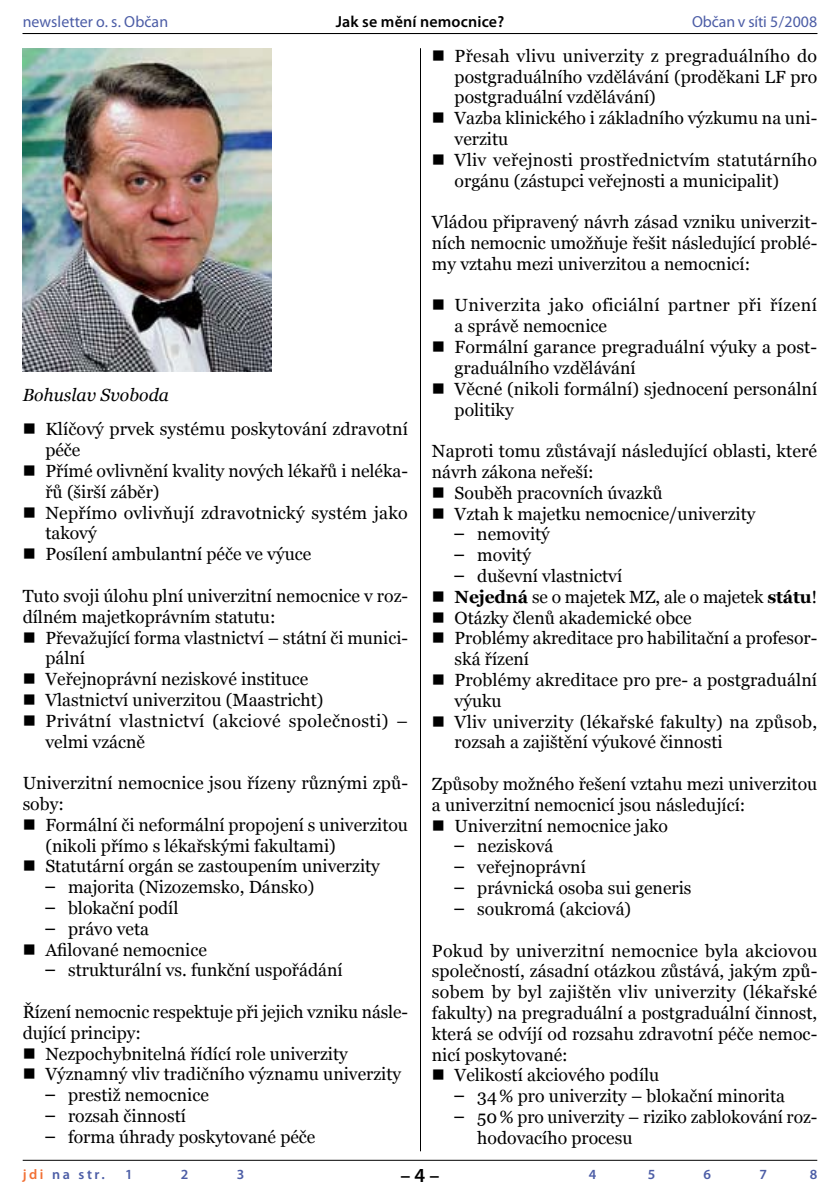
<style>
.page{position:relative;width:840px;height:1191px;background:#fff}
.page>*{position:absolute;margin:0;border:0;box-sizing:border-box;transform-origin:0 0}
.t1{font:600 20px "Myriad Pro";color:#000}
.t2{font:17.6px/20.8px "Georgia";color:#000}
.t3{font:17.6px/20.8px "Georgia";letter-spacing:.025em;color:#000}
.t4{font:italic 17.6px "Georgia";color:#000}
.t5{font:16px "Myriad Pro";letter-spacing:.005em;color:#4c5da6}
.t6{font:600 16px "Myriad Pro";letter-spacing:.01em;color:#000}
.t7{font:600 14px "Myriad Pro";letter-spacing:.185em;color:#4c5da6}
.s1{font-family:"Tahoma"}
.s2{font-weight:700}
.s3{color:#f27034}
</style>
<div class="page">
<hr style="left:23px;top:1159px;width:793px;height:1px;background:#000">
<hr style="left:23px;top:33px;width:793px;height:1px;background:#000">
<hr style="left:420px;top:48px;width:1px;height:1103px;background:#000">
<img style="left:23px;top:48px;width:249px;height:323px">
<p class="t5" style="left:23px;top:12px;width:147px">newsletter o. s. Občan</p>
<p class="t6" style="left:335px;top:12px;width:170px">Jak se mění nemocnice?</p>
<p class="t5" style="left:691px;top:12px;width:127px">Občan v síti 5/2008</p>
<p class="t4" style="left:23px;top:385px;width:148px">Bohuslav Svoboda</p>
<p class="t2" style="left:45px;top:419px;width:364px;text-indent:-23px">■ Klíčový prvek systému poskytování zdravotní péče</p>
<p class="t2" style="left:45px;top:460px;width:364px;text-indent:-23px">■ Přímé ovlivnění kvality nových lékařů i neléka&shy;řů (širší záběr)</p>
<p class="t2" style="left:45px;top:502px;width:364px;text-indent:-23px">■ Nepřímo ovlivňují zdravotnický systém jako takový</p>
<p class="t2" style="left:23px;top:544px;width:290px">■ Posílení ambulantní péče ve výuce</p>
<p class="t2" style="left:23px;top:585px;width:386px">Tuto svoji úlohu plní univerzitní nemocnice v roz&shy;dílném majetkoprávním statutu:</p>
<p class="t2" style="left:45px;top:627px;width:364px;text-indent:-23px">■ Převažující forma vlastnictví – státní či munici&shy;pální</p>
<p class="t2" style="left:23px;top:668px;width:287px">■ Veřejnoprávní neziskové instituce</p>
<p class="t2" style="left:23px;top:689px;width:302px">■ Vlastnictví univerzitou (Maastricht)</p>
<p class="t3" style="left:45px;top:710px;width:364px;text-indent:-23px">■ Privátní vlastnictví (akciové společnosti) – velmi vzácně</p>
<p class="t2" style="left:23px;top:772px;width:386px">Univerzitní nemocnice jsou řízeny různými způ&shy;soby:</p>
<p class="t2" style="left:45px;top:814px;width:364px;text-indent:-23px">■ Formální či neformální propojení s univerzitou (nikoli přímo s lékařskými fakultami)</p>
<p class="t2" style="left:23px;top:856px;width:358px">■ Statutární orgán se zastoupením univerzity</p>
<p class="t2" style="left:45px;top:876px;width:270px"><span class="s1">–</span> majorita (Nizozemsko, Dánsko)</p>
<p class="t2" style="left:45px;top:897px;width:134px"><span class="s1">–</span> blokační podíl</p>
<p class="t2" style="left:45px;top:918px;width:105px"><span class="s1">–</span> právo veta</p>
<p class="t2" style="left:23px;top:939px;width:185px">■ Afilované nemocnice</p>
<p class="t2" style="left:45px;top:960px;width:298px"><span class="s1">–</span> strukturální vs. funkční uspořádání</p>
<p class="t2" style="left:23px;top:1001px;width:386px">Řízení nemocnic respektuje při jejich vzniku násle&shy;dující principy:</p>
<p class="t2" style="left:23px;top:1043px;width:326px">■ Nezpochybnitelná řídící role univerzity</p>
<p class="t2" style="left:23px;top:1064px;width:380px">■ Významný vliv tradičního významu univerzity</p>
<p class="t2" style="left:45px;top:1084px;width:165px"><span class="s1">–</span> prestiž nemocnice</p>
<p class="t2" style="left:45px;top:1105px;width:142px"><span class="s1">–</span> rozsah činností</p>
<p class="t2" style="left:45px;top:1126px;width:271px"><span class="s1">–</span> forma úhrady poskytované péče</p>
<p class="t2" style="left:454px;top:45px;width:364px;text-align:justify;text-indent:-23px">■ Přesah vlivu univerzity z pregraduálního do postgraduálního vzdělávání (proděkani LF pro postgraduální vzdělávání)</p>
<p class="t2" style="left:454px;top:108px;width:364px;text-indent:-23px">■ Vazba klinického i základního výzkumu na uni&shy;verzitu</p>
<p class="t2" style="left:454px;top:149px;width:364px;text-indent:-23px">■ Vliv veřejnosti prostřednictvím statutárního orgánu (zástupci veřejnosti a municipalit)</p>
<p class="t2" style="left:431px;top:212px;width:386px;text-align:justify">Vládou připravený návrh zásad vzniku univerzit&shy;ních nemocnic umožňuje řešit následující problé&shy;my vztahu mezi univerzitou a nemocnicí:</p>
<p class="t3" style="left:454px;top:295px;width:364px;text-indent:-23px">■ Univerzita jako oficiální partner při řízení a správě nemocnice</p>
<p class="t2" style="left:454px;top:336px;width:364px;text-indent:-23px">■ Formální garance pregraduální výuky a post&shy;graduálního vzdělávání</p>
<p class="t2" style="left:454px;top:378px;width:364px;text-indent:-23px">■ Věcné (nikoli formální) sjednocení personální politiky</p>
<p class="t2" style="left:431px;top:440px;width:386px">Naproti tomu zůstávají následující oblasti, které návrh zákona neřeší:</p>
<p class="t2" style="left:431px;top:482px;width:232px">■ Souběh pracovních úvazků</p>
<p class="t2" style="left:431px;top:503px;width:325px">■ Vztah k majetku nemocnice/univerzity</p>
<p class="t2" style="left:454px;top:524px;width:97px"><span class="s1">–</span> nemovitý</p>
<p class="t2" style="left:454px;top:544px;width:78px"><span class="s1">–</span> movitý</p>
<p class="t2" style="left:454px;top:565px;width:169px"><span class="s1">–</span> duševní vlastnictví</p>
<p class="t2" style="left:431px;top:586px;width:386px">■ <span class="s2">Nejedná</span> se o majetek MZ, ale o majetek <span class="s2">státu</span>!</p>
<p class="t2" style="left:431px;top:607px;width:261px">■ Otázky členů akademické obce</p>
<p class="t2" style="left:454px;top:628px;width:364px;text-indent:-23px">■ Problémy akreditace pro habilitační a profesor&shy;ská řízení</p>
<p class="t2" style="left:454px;top:669px;width:364px;text-indent:-23px">■ Problémy akreditace pro pre- a postgraduální výuku</p>
<p class="t2" style="left:454px;top:711px;width:364px;text-indent:-23px">■ Vliv univerzity (lékařské fakulty) na způsob, rozsah a zajištění výukové činnosti</p>
<p class="t2" style="left:431px;top:773px;width:386px">Způsoby možného řešení vztahu mezi univerzitou a univerzitní nemocnicí jsou následující:</p>
<p class="t2" style="left:431px;top:815px;width:237px">■ Univerzitní nemocnice jako</p>
<p class="t2" style="left:454px;top:836px;width:100px"><span class="s1">–</span> nezisková</p>
<p class="t2" style="left:454px;top:856px;width:133px"><span class="s1">–</span> veřejnoprávní</p>
<p class="t2" style="left:454px;top:877px;width:238px"><span class="s1">–</span> právnická osoba sui generis</p>
<p class="t2" style="left:454px;top:898px;width:178px"><span class="s1">–</span> soukromá (akciová)</p>
<p class="t2" style="left:431px;top:940px;width:386px;text-align:justify">Pokud by univerzitní nemocnice byla akciovou společností, zásadní otázkou zůstává, jakým způ&shy;sobem by byl zajištěn vliv univerzity (lékařské fakulty) na pregraduální a postgraduální činnost, která se odvíjí od rozsahu zdravotní péče nemoc&shy;nicí poskytované:</p>
<p class="t2" style="left:431px;top:1064px;width:229px">■ Velikostí akciového podílu</p>
<p class="t2" style="left:454px;top:1085px;width:332px"><span class="s1">–</span> 34% pro univerzity – blokační minorita</p>
<p class="t2" style="left:477px;top:1106px;width:341px;text-indent:-23px"><span class="s1">–</span> 50% pro univerzity – riziko zablokování roz&shy;hodovacího procesu</p>
<p class="t7" style="left:23px;top:1165px;width:83px"><span class="s3">jdi</span> na str.</p>
<p class="t7" style="left:125px;top:1165px;width:5px">1</p>
<p class="t7" style="left:181px;top:1165px;width:8px">2</p>
<p class="t7" style="left:237px;top:1165px;width:9px">3</p>
<p class="t7" style="left:588px;top:1165px;width:9px">4</p>
<p class="t7" style="left:647px;top:1165px;width:9px">5</p>
<p class="t7" style="left:703px;top:1165px;width:9px">6</p>
<p class="t7" style="left:759px;top:1165px;width:9px">7</p>
<p class="t7" style="left:809px;top:1165px;width:9px">8</p>
<p class="t1" style="left:400px;top:1162px;width:41px">– –</p>
</div>
